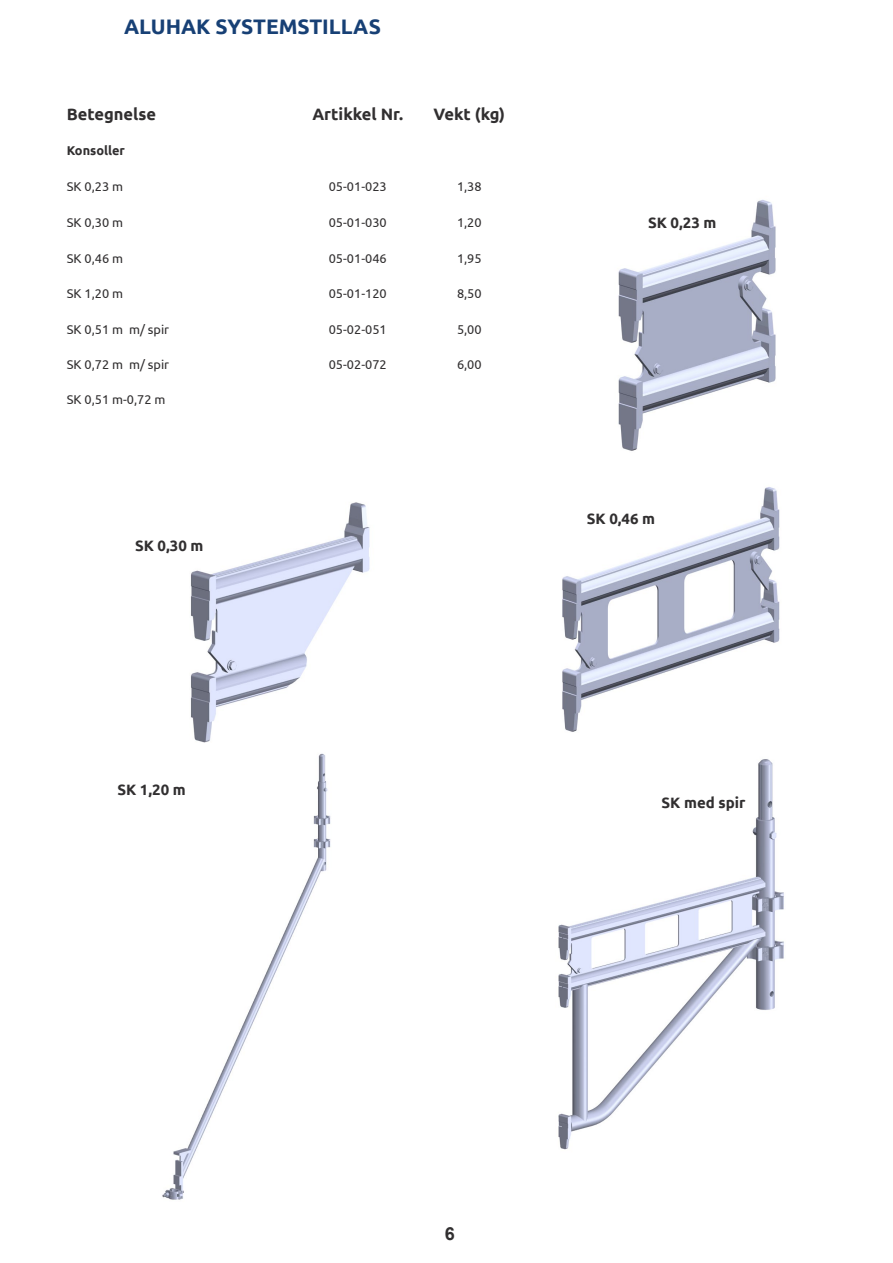
<style>
.page{position:relative;width:893px;height:1263px;background:#fff}
.page>*{position:absolute;margin:0;border:0;box-sizing:border-box;transform-origin:0 0}
.Innhold-_heading_1{font:700 21px "Ubuntu";color:#174075}
.t1{font:700 18px "Arial";color:#312f30}
.Innhold-_listing{font:700 16.5px "Ubuntu";color:#312f30}
.t2{font:700 15px "Ubuntu";color:#312f30}
.Innhold-_listing-2{font:12.75px "Ubuntu";color:#312f30}
.Innhold-_listing-3{font:700 12.75px "Ubuntu";color:#312f30}
</style>
<div class="page">
<img style="left:618px;top:200px;width:158px;height:251px">
<img style="left:562px;top:487px;width:218px;height:245px">
<img style="left:558px;top:759px;width:226px;height:391px">
<img style="left:162px;top:742px;width:169px;height:458px">
<img style="left:191px;top:502px;width:179px;height:240px">
<p class="Innhold-_heading_1" style="left:124px;top:14px;width:258px">ALUHAK SYSTEMSTILLAS</p>
<p class="Innhold-_listing" style="left:67px;top:104px;width:91px">Betegnelse</p>
<p class="Innhold-_listing" style="left:312px;top:104px;width:92px">Artikkel Nr.</p>
<p class="Innhold-_listing" style="left:433px;top:104px;width:73px">Vekt (kg)</p>
<p class="Innhold-_listing-3" style="left:67px;top:143px;width:60px">Konsoller</p>
<p class="Innhold-_listing-2" style="left:67px;top:179px;width:58px">SK 0,23 m</p>
<p class="Innhold-_listing-2" style="left:329px;top:179px;width:59px">05-01-023</p>
<p class="Innhold-_listing-2" style="left:457px;top:179px;width:26px">1,38</p>
<p class="Innhold-_listing-2" style="left:67px;top:215px;width:58px">SK 0,30 m</p>
<p class="Innhold-_listing-2" style="left:329px;top:215px;width:59px">05-01-030</p>
<p class="Innhold-_listing-2" style="left:457px;top:215px;width:26px">1,20</p>
<p class="Innhold-_listing-2" style="left:67px;top:250px;width:58px">SK 0,46 m</p>
<p class="Innhold-_listing-2" style="left:329px;top:250px;width:59px">05-01-046</p>
<p class="Innhold-_listing-2" style="left:457px;top:250px;width:26px">1,95</p>
<p class="Innhold-_listing-2" style="left:67px;top:286px;width:58px">SK 1,20 m</p>
<p class="Innhold-_listing-2" style="left:329px;top:286px;width:59px">05-01-120</p>
<p class="Innhold-_listing-2" style="left:457px;top:286px;width:26px">8,50</p>
<p class="Innhold-_listing-2" style="left:67px;top:321px;width:104px">SK 0,51 m m/ spir</p>
<p class="Innhold-_listing-2" style="left:329px;top:321px;width:59px">05-02-051</p>
<p class="Innhold-_listing-2" style="left:457px;top:321px;width:26px">5,00</p>
<p class="Innhold-_listing-2" style="left:67px;top:357px;width:104px">SK 0,72 m m/ spir</p>
<p class="Innhold-_listing-2" style="left:329px;top:357px;width:59px">05-02-072</p>
<p class="Innhold-_listing-2" style="left:457px;top:357px;width:26px">6,00</p>
<p class="Innhold-_listing-2" style="left:67px;top:392px;width:100px">SK 0,51 m-0,72 m</p>
<p class="t2" style="left:135px;top:537px;width:70px">SK 0,30 m</p>
<p class="t2" style="left:648px;top:213px;width:70px">SK 0,23 m</p>
<p class="t2" style="left:587px;top:510px;width:70px">SK 0,46 m</p>
<p class="t2" style="left:117px;top:780px;width:70px">SK 1,20 m</p>
<p class="t2" style="left:662px;top:794px;width:85px">SK med spir</p>
<p class="t1" style="left:445px;top:1221px;width:12px">6</p>
</div>
